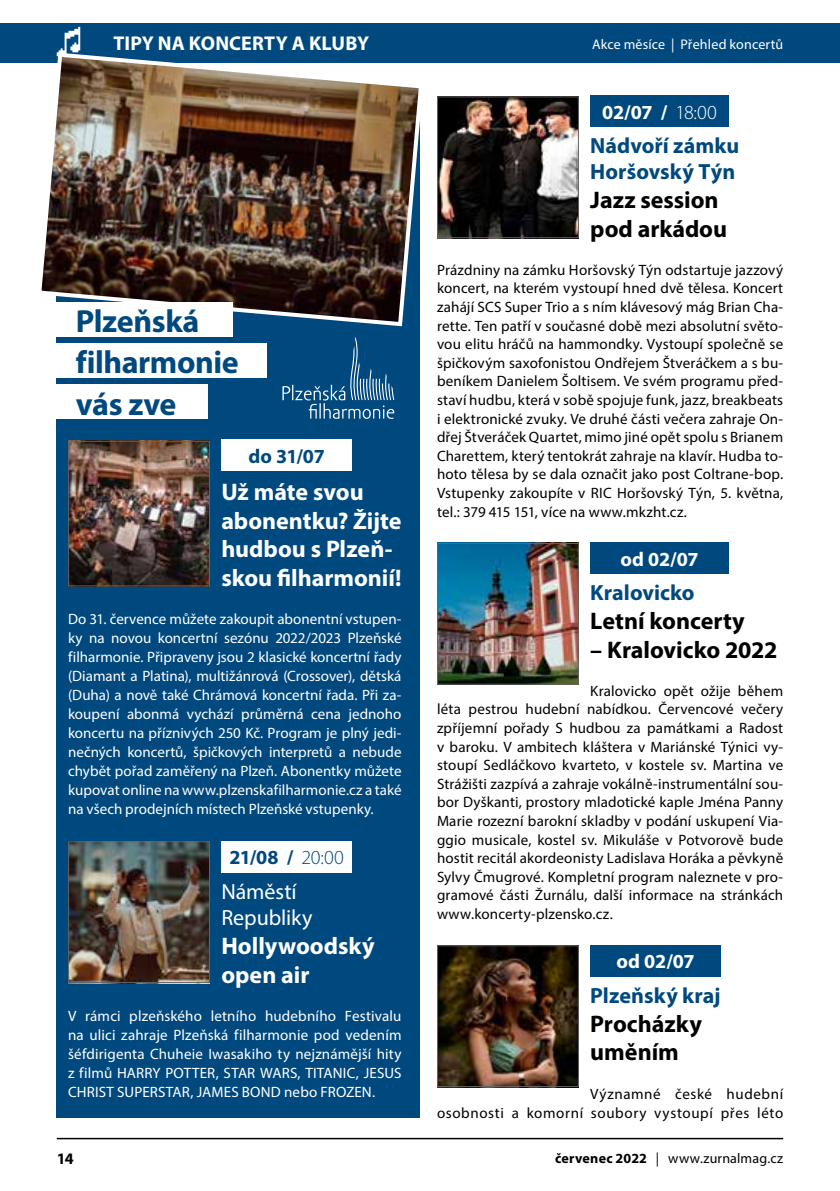
<style>
.page{position:relative;width:840px;height:1191px;background:#fff}
.page>*{position:absolute;margin:0;border:0;box-sizing:border-box;transform-origin:0 0}
.t1{font:700 32px/41.6px "Myriad Pro";letter-spacing:-.015em;color:#00497f}
.t2{font:700 24px/28.8px "Myriad Pro";color:#fff}
.t3{font:700 24px/28.8px "Myriad Pro";color:#000}
.t4{font:700 22px/26.4px "Myriad Pro";color:#00497f}
.t5{font:22px/26.4px "Myriad Pro";color:#fff}
.t6{font:700 20px "Myriad Pro";color:#fff}
.t7{font:700 20px "Myriad Pro";letter-spacing:-.015em;color:#00497f}
.t8{font:700 16px "Myriad Pro";color:#000}
.t9{font:15px/18.6px "Myriad Pro";letter-spacing:.02em;color:#000;text-align:justify}
.t10{font:15px/19px "Myriad Pro";letter-spacing:.005em;color:#fff;text-align:justify}
.t11{font:15px/19.2px "Myriad Pro";letter-spacing:.04em;color:#000;text-align:right}
.t12{font:14px "Myriad Pro";letter-spacing:.015em;color:#000}
.t13{font:14px "Myriad Pro";letter-spacing:.01em;color:#fff}
.s1{font-weight:300}
.s2{font-weight:700}
</style>
<div class="page">
<hr style="left:57px;top:1137px;width:725px;height:2px;background:#000">
<div style="left:0;top:23px;width:839px;height:39px;background:#00497f"></div>
<svg style="left:60px;top:27px;width:20px;height:23px"></svg>
<div style="left:590px;top:95px;width:138px;height:32px;background:#00497f"></div>
<div style="left:590px;top:543px;width:138px;height:31px;background:#00497f"></div>
<div style="left:590px;top:945px;width:130px;height:31px;background:#00497f"></div>
<img style="left:439px;top:98px;width:137px;height:138px">
<div style="left:437px;top:96px;width:141px;height:142px;border:1px solid #646363"></div>
<img style="left:439px;top:545px;width:137px;height:137px">
<div style="left:437px;top:543px;width:141px;height:141px;border:1px solid #646363"></div>
<img style="left:439px;top:947px;width:137px;height:138px">
<div style="left:437px;top:945px;width:141px;height:142px;border:1px solid #646363"></div>
<div style="left:56px;top:96px;width:363px;height:1021px;background:#00497f"></div>
<img style="left:35px;top:50px;width:390px;height:278px">
<div style="left:221px;top:440px;width:130px;height:31px;background:#fff"></div>
<div style="left:221px;top:841px;width:130px;height:31px;background:#fff"></div>
<img style="left:70px;top:443px;width:138px;height:141px">
<div style="left:68px;top:441px;width:142px;height:145px;border:1px solid #646363"></div>
<img style="left:70px;top:843px;width:138px;height:138px">
<div style="left:68px;top:841px;width:142px;height:142px;border:1px solid #646363"></div>
<div style="left:26px;top:303px;width:206px;height:34px;background:#fff"></div>
<div style="left:37px;top:344px;width:229px;height:34px;background:#fff"></div>
<div style="left:27px;top:385px;width:181px;height:34px;background:#fff"></div>
<svg style="left:282px;top:337px;width:112px;height:82px"></svg>
<h3 class="t6" style="left:113px;top:30px;width:257px">TIPY NA KONCERTY A KLUBY</h3>
<p class="t13" style="left:591px;top:35px;width:192px">Akce měsíce | Přehled koncertů</p>
<h1 class="t1" style="left:76px;top:299px;width:164px">Plzeňská filharmonie vás zve</h1>
<h3 class="t7" style="left:248px;top:443px;width:78px">do 31/07</h3>
<h2 class="t2" style="left:221px;top:476px;width:181px">Už máte svou abonentku? Žijte hudbou s Plzeň&shy;skou filharmonií!</h2>
<p class="t10" style="left:68px;top:609px;width:335px">Do 31. července můžete zakoupit abonentní vstupen&shy;ky na novou koncertní sezónu 2022/2023 Plzeňské filharmonie. Připraveny jsou 2 klasické koncertní řady (Diamant a Platina), multižánrová (Crossover), dětská (Duha) a nově také Chrámová koncertní řada. Při za&shy;koupení abonmá vychází průměrná cena jednoho koncertu na příznivých 250 Kč. Program je plný jedi&shy;nečných koncertů, špičkových interpretů a nebude chybět pořad zaměřený na Plzeň. Abonentky můžete kupovat online na www.plzenskafilharmonie.cz a také na všech prodejních místech Plzeňské vstupenky.</p>
<h3 class="t7" style="left:229px;top:844px;width:116px">21/08 / <span class="s1">20:00</span></h3>
<h3 class="t5" style="left:221px;top:878px;width:93px">Náměstí<br>Republiky</h3>
<h2 class="t2" style="left:221px;top:930px;width:155px">Hollywoodský open air</h2>
<p class="t10" style="left:68px;top:1006px;width:335px">V rámci plzeňského letního hudebního Festivalu na ulici zahraje Plzeňská filharmonie pod vedením šéfdirigenta Chuheie Iwasakiho ty nejznámější hity z filmů HARRY POTTER, STAR WARS, TITANIC, JESUS CHRIST SUPERSTAR, JAMES BOND nebo FROZEN.</p>
<h3 class="t6" style="left:602px;top:99px;width:116px">02/07 / <span class="s1">18:00</span></h3>
<h3 class="t4" style="left:590px;top:132px;width:150px">Nádvoří zámku<br>Horšovský Týn</h3>
<h2 class="t3" style="left:590px;top:185px;width:138px">Jazz session pod arkádou</h2>
<p class="t9" style="left:437px;top:260px;width:347px">Prázdniny na zámku Horšovský Týn odstartuje jazzový koncert, na kterém vystoupí hned dvě tělesa. Koncert zahájí SCS Super Trio a s ním klávesový mág Brian Cha&shy;rette. Ten patří v současné době mezi absolutní světo&shy;vou elitu hráčů na hammondky. Vystoupí společně se špičkovým saxofonistou Ondřejem Štveráčkem a s bu&shy;beníkem Danielem Šoltisem. Ve svém programu před&shy;staví hudbu, která v sobě spojuje funk, jazz, breakbeats i elektronické zvuky. Ve druhé části večera zahraje On&shy;dřej Štveráček Quartet, mimo jiné opět spolu s Brianem Charettem, který tentokrát zahraje na klavír. Hudba to&shy;hoto tělesa by se dala označit jako post Coltrane-bop.<br>Vstupenky zakoupíte v RIC Horšovský Týn, 5. května, tel.: 379 415 151, více na www.mkzht.cz.</p>
<h3 class="t6" style="left:620px;top:546px;width:80px">od 02/07</h3>
<h3 class="t4" style="left:590px;top:579px;width:106px">Kralovicko</h3>
<h2 class="t3" style="left:590px;top:606px;width:156px">Letní koncerty</h2>
<h2 class="t3" style="left:590px;top:635px;width:188px">– Kralovicko 2022</h2>
<p class="t9" style="left:437px;top:681px;width:347px;text-indent:153px">Kralovicko opět ožije během léta pestrou hudební nabídkou. Červencové večery zpříjemní pořady S hudbou za památkami a Radost v baroku. V ambitech kláštera v Mariánské Týnici vy&shy;stoupí Sedláčkovo kvarteto, v kostele sv. Martina ve Strážišti zazpívá a zahraje vokálně-instrumentální sou&shy;bor Dyškanti, prostory mladotické kaple Jména Panny Marie rozezní barokní skladby v podání uskupení Via&shy;ggio musicale, kostel sv. Mikuláše v Potvorově bude hostit recitál akordeonisty Ladislava Horáka a pěvkyně Sylvy Čmugrové. Kompletní program naleznete v pro&shy;gramové části Žurnálu, další informace na stránkách www.koncerty-plzensko.cz.</p>
<h3 class="t6" style="left:616px;top:948px;width:80px">od 02/07</h3>
<h3 class="t4" style="left:590px;top:981px;width:132px">Plzeňský kraj</h3>
<h2 class="t3" style="left:590px;top:1008px;width:113px">Procházky uměním</h2>
<p class="t11" style="left:437px;top:1083px;width:347px">Významné české hudební<br>osobnosti a komorní soubory vystoupí přes léto</p>
<p class="t8" style="left:57px;top:1148px;width:19px">14</p>
<p class="t12" style="left:554px;top:1149px;width:229px"><span class="s2">červenec 2022</span> | www.zurnalmag.cz</p>
</div>
